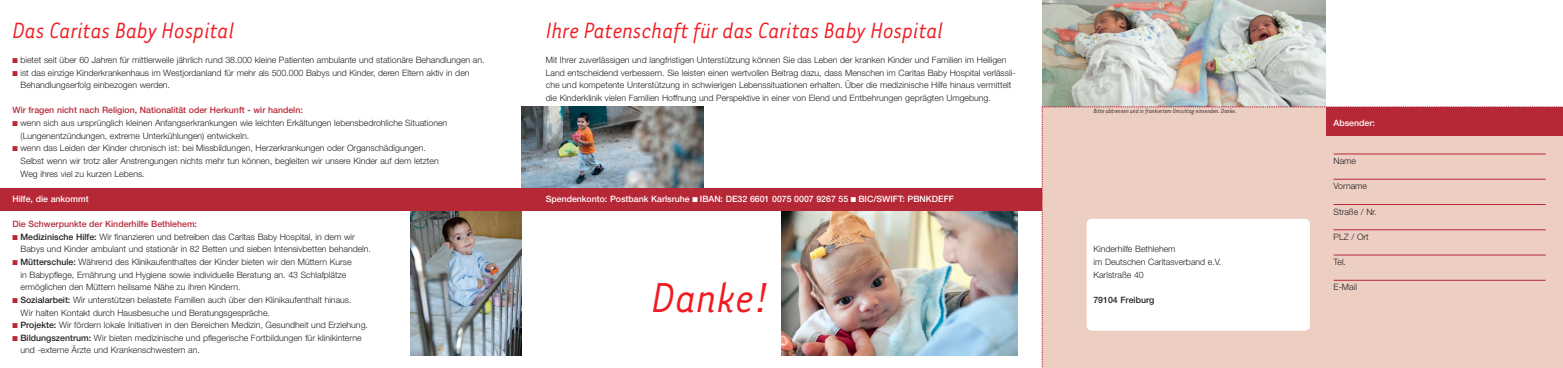
<style>
.page{position:relative;width:1563px;height:368px;background:#fff}
.page>*{position:absolute;margin:0;border:0;box-sizing:border-box;transform-origin:0 0}
.t1{font:italic 48.12px "Tarzana Narrow";letter-spacing:-.015em;color:#ee1d23}
.t2{font:italic 25.38px "Tarzana Narrow";letter-spacing:-.015em;color:#ee1d23}
.t3{font:300 8.75px/12.6px "Helvetica Neue";color:#231f20}
.t4{font:500 8.75px "Helvetica Neue LT Pro";color:#b72837}
.t5{font:500 8.75px "Helvetica Neue";color:#fff}
.t6{font:500 8.75px "Helvetica Neue LT Pro";color:#231f20}
.t7{font:500 8.75px "Helvetica Neue LT Pro";color:#fff}
.t8{font:italic 7px "Tarzana Narrow";color:#231f20;scale:.9 1}
.s1{color:#b72837}
.s2{font-family:"Helvetica Neue LT Pro";font-weight:500}
.s3{font-family:"Zipp Dangbits";font-weight:400;font-size:7px}
</style>
<div class="page">
<img style="left:781px;top:210px;width:236px;height:145px">
<img style="left:410px;top:210px;width:111px;height:145px">
<img style="left:521px;top:107px;width:183px;height:81px">
<img style="left:1042px;top:0;width:283px;height:106px">
<div style="left:0;top:188px;width:1042px;height:22px;background:#b72837"></div>
<svg style="left:1042px;top:106px;width:521px;height:262px"></svg>
<h2 class="t2" style="left:12px;top:14px;width:224px">Das Caritas Baby Hospital</h2>
<p class="t3" style="left:12px;top:53px;width:474px"><span class="s1">■</span> bietet seit über 60 Jahren für mittlerweile jährlich rund 38.000 kleine Patienten ambulante und stationäre Behandlungen an.</p>
<p class="t3" style="left:21px;top:65px;width:450px;text-indent:-8px"><span class="s1">■</span> ist das einzige Kinderkrankenhaus im Westjordanland für mehr als 500.000 Babys und Kinder, deren Eltern aktiv in den<br>Behandlungserfolg einbezogen werden.</p>
<p class="t4" style="left:12px;top:107px;width:292px">Wir fragen nicht nach Religion, Nationalität oder Herkunft - wir handeln:</p>
<p class="t3" style="left:21px;top:116px;width:428px;text-indent:-8px"><span class="s1">■</span> wenn sich aus ursprünglich kleinen Anfangserkrankungen wie leichten Erkältungen lebensbedrohliche Situationen (Lungenentzündungen, extreme Unterkühlungen) entwickeln.</p>
<p class="t3" style="left:21px;top:141px;width:420px;text-indent:-8px"><span class="s1">■</span> wenn das Leiden der Kinder chronisch ist: bei Missbildungen, Herzerkrankungen oder Organschädigungen.<br>Selbst wenn wir trotz aller Anstrengungen nichts mehr tun können, begleiten wir unsere Kinder auf dem letzten<br>Weg ihres viel zu kurzen Lebens.</p>
<p class="t5" style="left:12px;top:191px;width:78px">Hilfe, die ankommt</p>
<p class="t4" style="left:12px;top:220px;width:186px">Die Schwerpunkte der Kinderhilfe Bethlehem:</p>
<p class="t3" style="left:21px;top:229px;width:352px;text-indent:-8px"><span class="s1">■</span> <span class="s2">Medizinische Hilfe:</span> Wir finanzieren und betreiben das Caritas Baby Hospital, in dem wir<br>Babys und Kinder ambulant und stationär in 82 Betten und sieben Intensivbetten behandeln.</p>
<p class="t3" style="left:21px;top:254px;width:332px;text-indent:-8px"><span class="s1">■</span> <span class="s2">Mütterschule:</span> Während des Klinikaufenthaltes der Kinder bieten wir den Müttern Kurse in Babypflege, Ernährung und Hygiene sowie individuelle Beratung an. 43 Schlafplätze ermöglichen den Müttern heilsame Nähe zu ihren Kindern.</p>
<p class="t3" style="left:21px;top:292px;width:332px;text-indent:-8px"><span class="s1">■</span> <span class="s2">Sozialarbeit:</span> Wir unterstützen belastete Familien auch über den Klinikaufenthalt hinaus.<br>Wir halten Kontakt durch Hausbesuche und Beratungsgespräche.</p>
<p class="t3" style="left:12px;top:317px;width:357px"><span class="s1">■</span> <span class="s2">Projekte:</span> Wir fördern lokale Initiativen in den Bereichen Medizin, Gesundheit und Erziehung.</p>
<p class="t3" style="left:21px;top:330px;width:343px;text-indent:-8px"><span class="s1">■</span> <span class="s2">Bildungszentrum:</span> Wir bieten medizinische und pflegerische Fortbildungen für klinikinterne und -externe Ärzte und Krankenschwestern an.</p>
<h2 class="t2" style="left:546px;top:14px;width:399px">Ihre Patenschaft für das Caritas Baby Hospital</h2>
<p class="t3" style="left:546px;top:53px;width:471px">Mit Ihrer zuverlässigen und langfristigen Unterstützung können Sie das Leben der kranken Kinder und Familien im Heiligen Land entscheidend verbessern. Sie leisten einen wertvollen Beitrag dazu, dass Menschen im Caritas Baby Hospital verlässli&shy;che und kompetente Unterstützung in schwierigen Lebenssituationen erhalten. Über die medizinische Hilfe hinaus vermittelt die Kinderklinik vielen Familien Hoffnung und Perspektive in einer von Elend und Entbehrungen geprägten Umgebung.</p>
<p class="t5" style="left:546px;top:191px;width:410px">Spendenkonto: Postbank Karlsruhe <span class="s3">n</span> IBAN: DE32 6601 0075 0007 9267 55 <span class="s3">n</span> BIC/SWIFT: PBNKDEFF</p>
<h1 class="t1" style="left:651px;top:267px;width:120px">Danke!</h1>
<p class="t8" style="left:1094px;top:107px;width:160px">Bitte abtrennen und in frankiertem Umschlag einsenden. Danke.</p>
<p class="t3" style="left:1093px;top:242px;width:129px">Kinderhilfe Bethlehem<br>im Deutschen Caritasverband e.V.<br>Karlstraße 40</p>
<p class="t6" style="left:1093px;top:296px;width:62px">79104 Freiburg</p>
<p class="t7" style="left:1333px;top:120px;width:43px">Absender:</p>
<p class="t3" style="left:1333px;top:154px;width:24px">Name</p>
<p class="t3" style="left:1333px;top:179px;width:35px">Vorname</p>
<p class="t3" style="left:1333px;top:204px;width:45px">Straße / Nr.</p>
<p class="t3" style="left:1333px;top:229px;width:37px">PLZ / Ort</p>
<p class="t3" style="left:1333px;top:254px;width:14px">Tel.</p>
<p class="t3" style="left:1333px;top:280px;width:25px">E-Mail</p>
</div>
